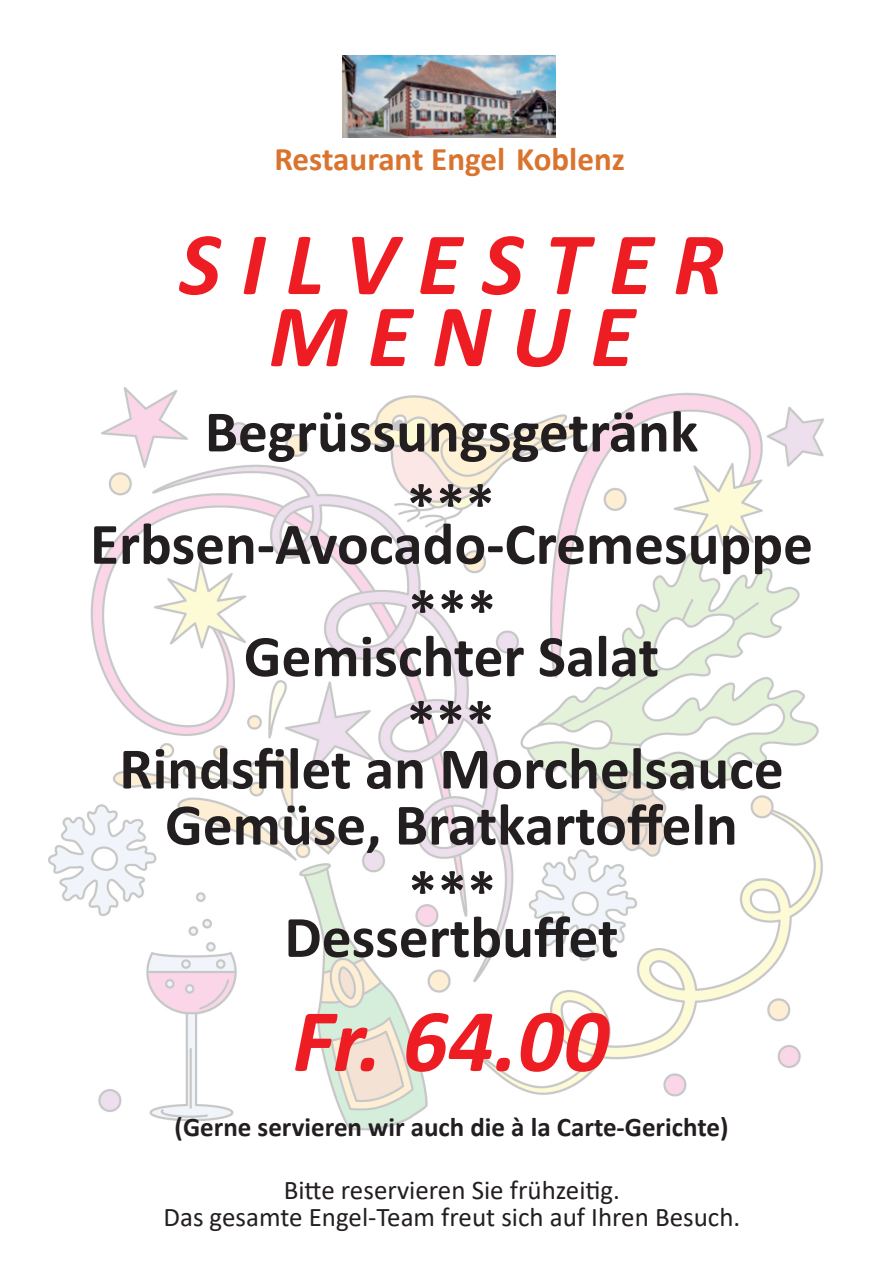
<style>
.page{position:relative;width:893px;height:1263px;background:#fff}
.page>*{position:absolute;margin:0;border:0;box-sizing:border-box;transform-origin:0 0}
.t1{font:italic 700 90px/72px "Calibri";color:#ee1d23;text-align:center}
.t2{font:700 59.25px/112.4px "Calibri";color:#231f20;text-align:center}
.t3{font:700 33px "Calibri";color:#d9742f}
.t4{font:27px/27px "Calibri";color:#231f20;text-align:center}
.t5{font:700 27px "Calibri";color:#231f20}
</style>
<div class="page">
<img style="left:48px;top:387px;width:776px;height:744px">
<img style="left:343px;top:56px;width:213px;height:82px">
<p class="t3" style="left:274px;top:136px;width:352px">Restaurant Engel Koblenz</p>
<h1 class="t1" style="left:179px;top:225px;width:546px">S I L V E S T E R<br>M E N U E</h1>
<p class="t2" style="left:90px;top:375px;width:724px">Begrüssungsgetränk<br>Erbsen-Avocado-Cremesuppe<br>Gemischter Salat<br>Rindsfilet an Morchelsauce</p>
<p class="t2" style="left:165px;top:768px;width:574px">Gemüse, Bratkartoffeln<br>Dessertbuffet</p>
<p class="t2" style="left:406px;top:451px;width:92px;line-height:108.4px;text-align:justify">*** *** ***</p>
<p class="t2" style="left:408px;top:836px;width:90px">***</p>
<h1 class="t1" style="left:293px;top:1002px;width:318px">Fr. 64.00</h1>
<p class="t5" style="left:175px;top:1107px;width:555px">(Gerne servieren wir auch die à la Carte-Gerichte)</p>
<p class="t4" style="left:163px;top:1175px;width:578px">Bitte reservieren Sie frühzeitig.<br>Das gesamte Engel-Team freut sich auf Ihren Besuch.</p>
</div>
